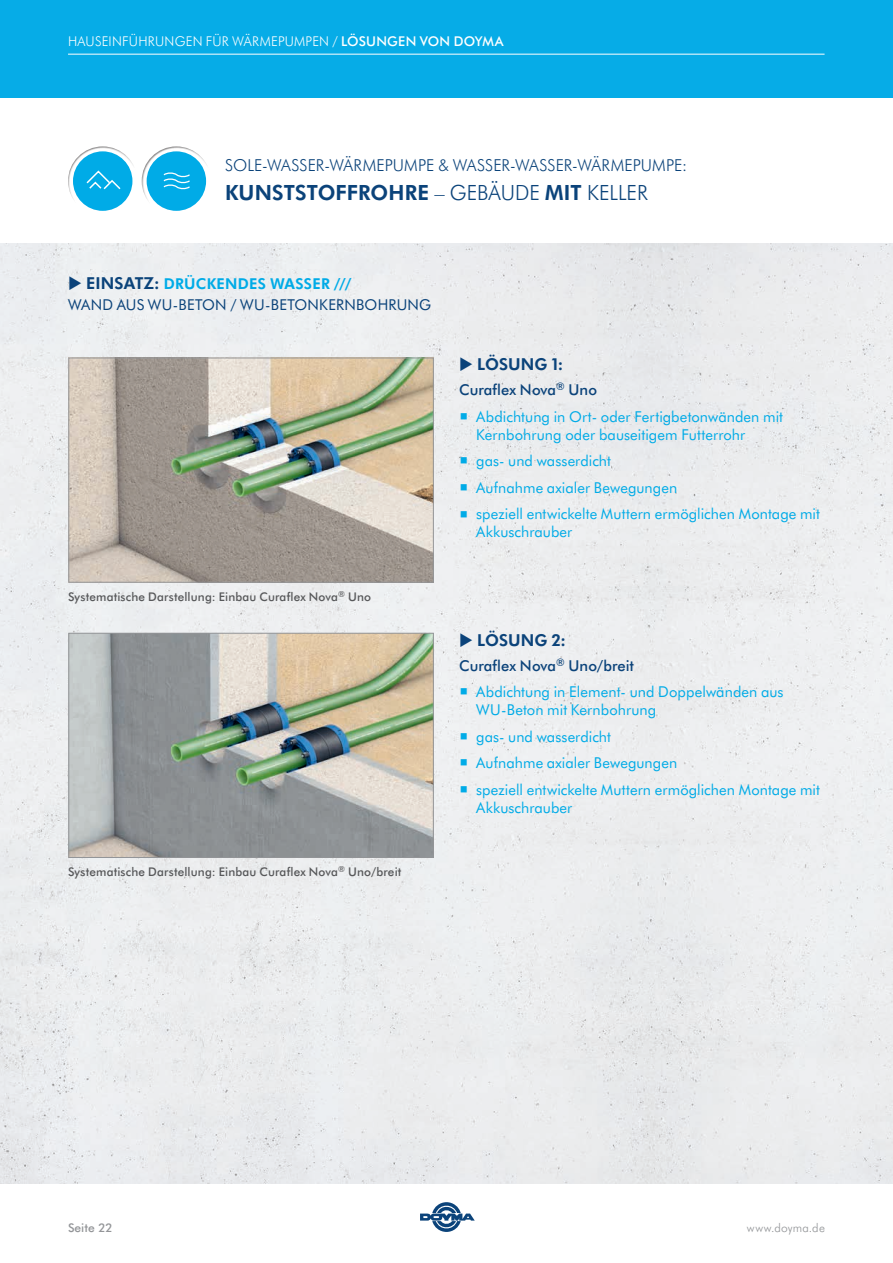
<style>
.page{position:relative;width:893px;height:1263px;background:#fff}
.page>*{position:absolute;margin:0;border:0;box-sizing:border-box;transform-origin:0 0}
.t1{font:700 21px "Futura BT";letter-spacing:.01em;color:#0b437a}
.t2{font:300 16.5px "Futura BT";letter-spacing:.005em;color:#0b437a}
.t3{font:700 16.5px "Futura BT";color:#0b437a}
.t4{font:15px/26.5px "Futura BT";letter-spacing:.005em;color:#00abe7}
.t5{font:15px/21px "Futura BT";letter-spacing:.015em;color:#0b437a}
.t6{font:300 13.5px "Futura BT";letter-spacing:.02em;color:#fff}
.t7{font:500 12px "Futura BT";letter-spacing:.015em;color:#57585a}
.t8{font:300 12px "Futura BT";letter-spacing:.015em;color:#939598}
.t9{font:500 12px "Futura BT";color:#939598}
.s1{font-weight:500}
.s2{font-weight:300}
.s3{font-weight:700;font-size:16.5px}
.s4{font-weight:700;color:#00abe7}
.s5{font-weight:500;color:#0b437a}
</style>
<div class="page">
<div style="left:0;top:244px;width:893px;height:939px;background:#ebedef"></div>
<div style="left:143px;top:166px;width:68px;height:50px;background:#fff;opacity:.75"></div>
<div style="left:139px;top:144px;width:71px;height:60px;background:#231f20;opacity:.5"></div>
<div style="left:69px;top:166px;width:68px;height:50px;background:#fff;opacity:.75"></div>
<div style="left:65px;top:144px;width:72px;height:60px;background:#231f20;opacity:.5"></div>
<svg style="left:85px;top:169px;width:37px;height:22px"></svg>
<svg style="left:162px;top:172px;width:29px;height:19px"></svg>
<img style="left:70px;top:360px;width:362px;height:221px">
<div style="left:68px;top:358px;width:366px;height:225px;border:1px solid #939598"></div>
<img style="left:70px;top:635px;width:362px;height:221px">
<div style="left:68px;top:633px;width:366px;height:225px;border:1px solid #939598"></div>
<div style="left:0;top:0;width:893px;height:98px;background:#00abe7"></div>
<hr style="left:68px;top:54px;width:757px;height:1px;background:#fff">
<svg style="left:420px;top:1202px;width:55px;height:30px"></svg>
<svg style="left:461px;top:413px;width:6px;height:6px"></svg>
<svg style="left:461px;top:458px;width:6px;height:6px"></svg>
<svg style="left:461px;top:484px;width:6px;height:6px"></svg>
<svg style="left:461px;top:511px;width:6px;height:6px"></svg>
<svg style="left:461px;top:689px;width:6px;height:6px"></svg>
<svg style="left:461px;top:733px;width:6px;height:6px"></svg>
<svg style="left:461px;top:760px;width:6px;height:6px"></svg>
<svg style="left:461px;top:786px;width:6px;height:6px"></svg>
<p class="t6" style="left:68px;top:32px;width:437px">HAUSEINFÜHRUNGEN FÜR WÄRMEPUMPEN / <span class="s1">LÖSUNGEN VON DOYMA</span></p>
<p class="t2" style="left:225px;top:154px;width:463px">SOLE-WASSER-WÄRMEPUMPE &amp; WASSER-WASSER-WÄRMEPUMPE:</p>
<h1 class="t1" style="left:225px;top:178px;width:424px">KUNSTSTOFFROHRE <span class="s2">– GEBÄUDE</span> MIT <span class="s2">KELLER</span></h1>
<p class="t5" style="left:68px;top:272px;width:365px">◆ <span class="s3">EINSATZ:</span> <span class="s4">DRÜCKENDES WASSER ///<br></span>WAND AUS WU-BETON / WU-BETONKERNBOHRUNG</p>
<p class="t7" style="left:68px;top:588px;width:305px">Systematische Darstellung: Einbau Curaflex Nova<sup>®</sup> Uno</p>
<p class="t7" style="left:68px;top:863px;width:335px">Systematische Darstellung: Einbau Curaflex Nova<sup>®</sup> Uno/breit</p>
<p class="t3" style="left:459px;top:353px;width:105px">◆ LÖSUNG 1:</p>
<p class="t4" style="left:476px;top:376px;width:308px;text-indent:-17px"><span class="s5">Curaflex Nova</span><sup>®</sup> <span class="s5">Uno<br></span>Abdichtung in Ort- oder Fertigbetonwänden mit</p>
<p class="t4" style="left:476px;top:421px;width:345px">Kernbohrung oder bauseitigem Futterrohr<br>gas- und wasserdicht<br>Aufnahme axialer Bewegungen<br>speziell entwickelte Muttern ermöglichen Montage mit</p>
<p class="t4" style="left:476px;top:518px;width:98px">Akkuschrauber</p>
<p class="t3" style="left:459px;top:628px;width:108px">◆ LÖSUNG 2:</p>
<p class="t4" style="left:476px;top:651px;width:309px;text-indent:-17px"><span class="s5">Curaflex Nova</span><sup>®</sup> <span class="s5">Uno/breit<br></span>Abdichtung in Element- und Doppelwänden aus</p>
<p class="t4" style="left:476px;top:696px;width:345px">WU-Beton mit Kernbohrung<br>gas- und wasserdicht<br>Aufnahme axialer Bewegungen<br>speziell entwickelte Muttern ermöglichen Montage mit</p>
<p class="t4" style="left:476px;top:793px;width:98px">Akkuschrauber</p>
<p class="t9" style="left:68px;top:1219px;width:46px">Seite 22</p>
<p class="t8" style="left:747px;top:1219px;width:79px">www.doyma.de</p>
</div>
